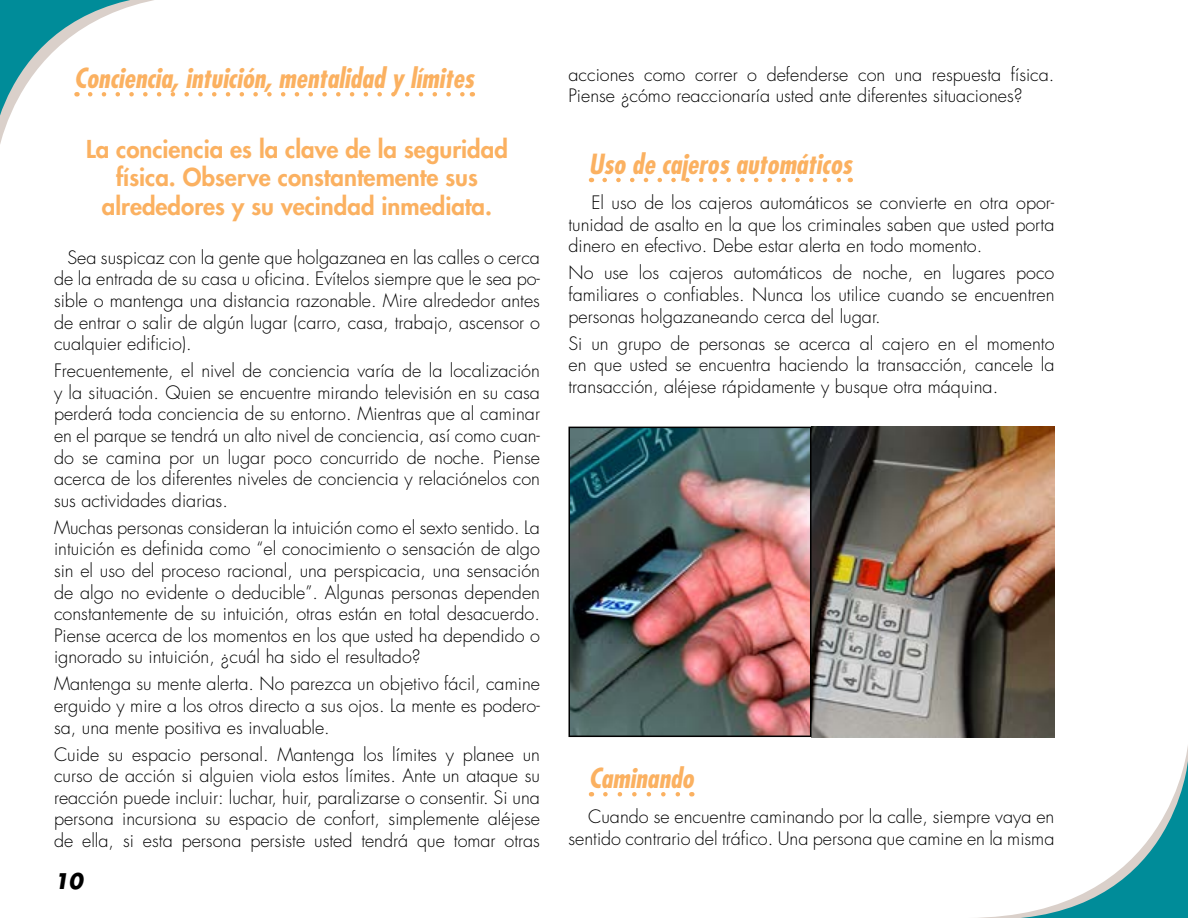
<style>
.page{position:relative;width:1188px;height:918px;background:#fff}
.page>*{position:absolute;margin:0;border:0;box-sizing:border-box;transform-origin:0 0}
.t1{font:italic 700 condensed 27px "Futura Std";color:#fbb161}
.t2{font:800 24px/28.8px "Futura Std";color:#fbb161;text-align:center}
.t3{font:italic 700 21px "Futura Std";color:#000}
.t4{font:300 18px/21.6px "Futura Std";color:#000;text-align:justify}
</style>
<div class="page">
<svg style="left:978px;top:746px;width:210px;height:172px"></svg>
<svg style="left:0;top:0;width:465px;height:144px"></svg>
<svg style="left:605px;top:178px;width:236px;height:4px"></svg>
<svg style="left:605px;top:792px;width:75px;height:4px"></svg>
<img style="left:571px;top:427px;width:483px;height:310px">
<div style="left:568px;top:427px;width:244px;height:310px;border:2px solid #000"></div>
<h1 class="t1" style="left:74px;top:62px;width:401px">Conciencia, intuición, mentalidad y límites</h1>
<h2 class="t2" style="left:86px;top:134px;width:423px">La conciencia es la clave de la seguridad física. Observe constantemente sus alrededores y su vecindad inmediata.</h2>
<p class="t4" style="left:54px;top:247px;width:488px;text-indent:13px">Sea suspicaz con la gente que holgazanea en las calles o cerca de la entrada de su casa u oficina. Evítelos siempre que le sea po&shy;sible o mantenga una distancia razonable. Mire alrededor antes de entrar o salir de algún lugar (carro, casa, trabajo, ascensor o cualquier edificio).</p>
<p class="t4" style="left:54px;top:360px;width:488px">Frecuentemente, el nivel de conciencia varía de la localización y la situación. Quien se encuentre mirando televisión en su casa perderá toda conciencia de su entorno. Mientras que al caminar en el parque se tendrá un alto nivel de conciencia, así como cuan&shy;do se camina por un lugar poco concurrido de noche. Piense acerca de los diferentes niveles de conciencia y relaciónelos con sus actividades diarias.</p>
<p class="t4" style="left:54px;top:517px;width:488px">Muchas personas consideran la intuición como el sexto sentido. La intuición es definida como “el conocimiento o sensación de algo sin el uso del proceso racional, una perspicacia, una sensación de algo no evidente o deducible”. Algunas personas dependen constantemente de su intuición, otras están en total desacuerdo.<br>Piense acerca de los momentos en los que usted ha dependido o ignorado su intuición, ¿cuál ha sido el resultado?</p>
<p class="t4" style="left:54px;top:674px;width:487px">Mantenga su mente alerta. No parezca un objetivo fácil, camine erguido y mire a los otros directo a sus ojos. La mente es podero&shy;sa, una mente positiva es invaluable.</p>
<p class="t4" style="left:54px;top:744px;width:488px">Cuide su espacio personal. Mantenga los límites y planee un curso de acción si alguien viola estos límites. Ante un ataque su reacción puede incluir: luchar, huir, paralizarse o consentir. Si una persona incursiona su espacio de confort, simplemente aléjese de ella, si esta persona persiste usted tendrá que tomar otras</p>
<p class="t3" style="left:54px;top:867px;width:30px">10</p>
<p class="t4" style="left:568px;top:64px;width:488px">acciones como correr o defenderse con una respuesta física.<br>Piense ¿cómo reaccionaría usted ante diferentes situaciones?</p>
<h1 class="t1" style="left:589px;top:147px;width:265px">Uso de cajeros automáticos</h1>
<p class="t4" style="left:568px;top:192px;width:487px;text-indent:23px">El uso de los cajeros automáticos se convierte en otra opor&shy;tunidad de asalto en la que los criminales saben que usted porta dinero en efectivo. Debe estar alerta en todo momento.</p>
<p class="t4" style="left:568px;top:262px;width:488px">No use los cajeros automáticos de noche, en lugares poco familiares o confiables. Nunca los utilice cuando se encuentren personas holgazaneando cerca del lugar.</p>
<p class="t4" style="left:568px;top:333px;width:488px">Si un grupo de personas se acerca al cajero en el momento en que usted se encuentra haciendo la transacción, cancele la transacción, aléjese rápidamente y busque otra máquina.</p>
<h1 class="t1" style="left:589px;top:762px;width:106px">Caminando</h1>
<p class="t4" style="left:568px;top:807px;width:487px;text-align:right">Cuando se encuentre caminando por la calle, siempre vaya en sentido contrario del tráfico. Una persona que camine en la misma</p>
</div>
